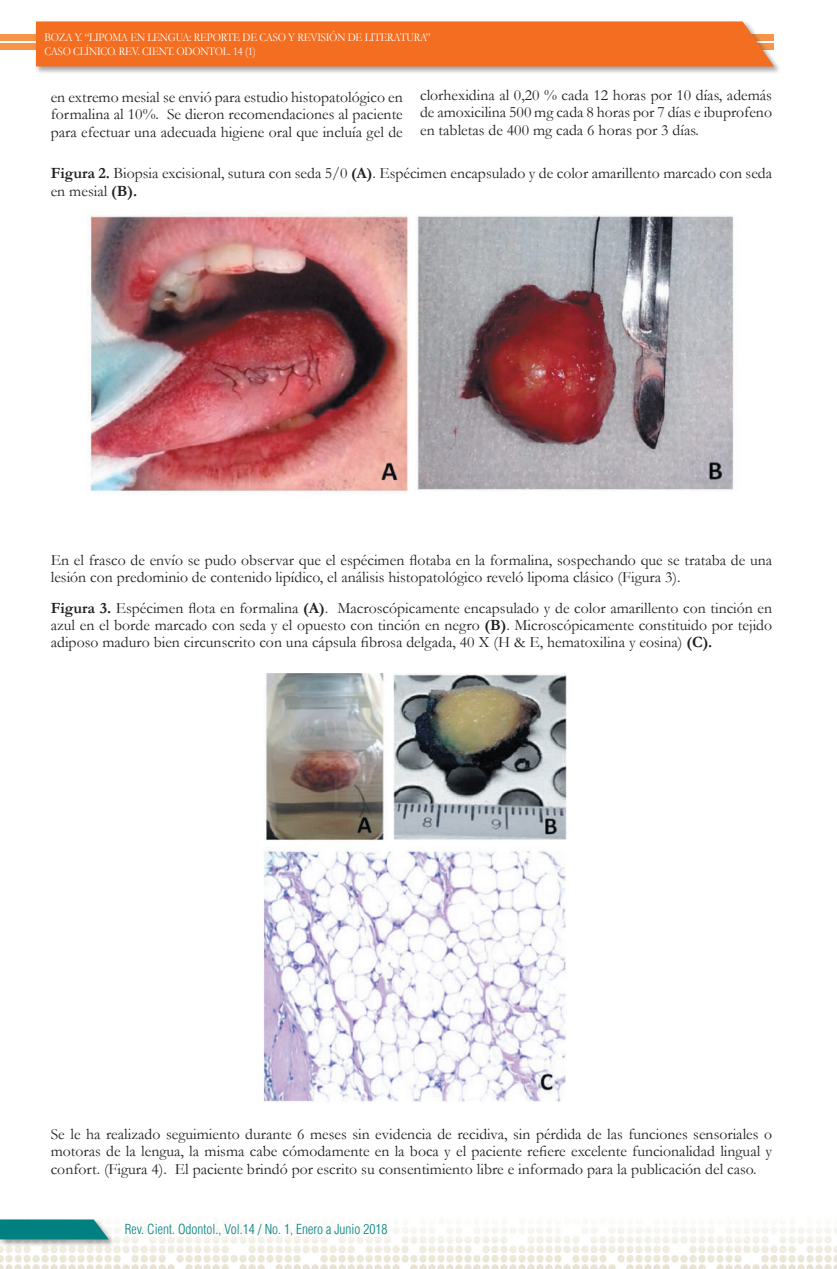
<style>
.page{position:relative;width:837px;height:1269px;background:#fff}
.page>*{position:absolute;margin:0;border:0;box-sizing:border-box;transform-origin:0 0}
.t1{font:15.75px/17.2px "Garamond";color:#231f20;text-align:justify}
.t2{font:300 condensed 13.5px "Helvetica LT Std";color:#008080}
.t3{font:12px/13.5px "Garamond";letter-spacing:-.02em;color:#fff;scale:.88 1}
.s1{font-weight:700}
</style>
<div class="page">
<img style="left:0;top:1223px;width:837px;height:46px">
<div style="left:0;top:1218px;width:116px;height:29px;background:#231f20;opacity:.4"></div>
<svg style="left:0;top:1219px;width:109px;height:20px"></svg>
<div style="left:0;top:44px;width:774px;height:6px;background:#f79447"></div>
<div style="left:0;top:34px;width:774px;height:7px;background:#f79447"></div>
<div style="left:34px;top:20px;width:747px;height:54px;background:#231f20;opacity:.4"></div>
<div style="left:36px;top:21px;width:738px;height:45px;background:#f36e21"></div>
<img style="left:89px;top:215px;width:645px;height:277px">
<img style="left:263px;top:674px;width:304px;height:428px">
<p class="t3" style="left:44px;top:30px;width:440px">BOZA Y. “LIPOMA EN LENGUA: REPORTE DE CASO Y REVISIÓN DE LITERATURA”<br>CASO CLÍNICO. REV. CIENT. ODONTOL. 14 (1)</p>
<p class="t1" style="left:51px;top:88px;width:354px">en extremo mesial se envió para estudio histopatológico en formalina al 10%. Se dieron recomendaciones al paciente para efectuar una adecuada higiene oral que incluía gel de</p>
<p class="t1" style="left:51px;top:165px;width:723px"><span class="s1">Figura 2.</span> Biopsia excisional, sutura con seda 5/0 <span class="s1">(A)</span>. Espécimen encapsulado y de color amarillento marcado con seda en mesial <span class="s1">(B).</span></p>
<p class="t1" style="left:420px;top:86px;width:353px">clorhexidina al 0,20 % cada 12 horas por 10 días, además de amoxicilina 500 mg cada 8 horas por 7 días e ibuprofeno en tabletas de 400 mg cada 6 horas por 3 días.</p>
<p class="t1" style="left:51px;top:551px;width:723px">En el frasco de envío se pudo observar que el espécimen flotaba en la formalina, sospechando que se trataba de una lesión con predominio de contenido lipídico, el análisis histopatológico reveló lipoma clásico (Figura 3).</p>
<p class="t1" style="left:51px;top:599px;width:723px"><span class="s1">Figura 3.</span> Espécimen flota en formalina <span class="s1">(A)</span>. Macroscópicamente encapsulado y de color amarillento con tinción en azul en el borde marcado con seda y el opuesto con tinción en negro <span class="s1">(B)</span>. Microscópicamente constituido por tejido adiposo maduro bien circunscrito con una cápsula fibrosa delgada, 40 X (H &amp; E, hematoxilina y eosina) <span class="s1">(C).</span></p>
<p class="t1" style="left:51px;top:1125px;width:723px">Se le ha realizado seguimiento durante 6 meses sin evidencia de recidiva, sin pérdida de las funciones sensoriales o motoras de la lengua, la misma cabe cómodamente en la boca y el paciente refiere excelente funcionalidad lingual y confort. (Figura 4). El paciente brindó por escrito su consentimiento libre e informado para la publicación del caso.</p>
<p class="t2" style="left:125px;top:1220px;width:264px">Rev. Cient. Odontol., Vol.14 / No. 1, Enero a Junio 2018</p>
</div>
